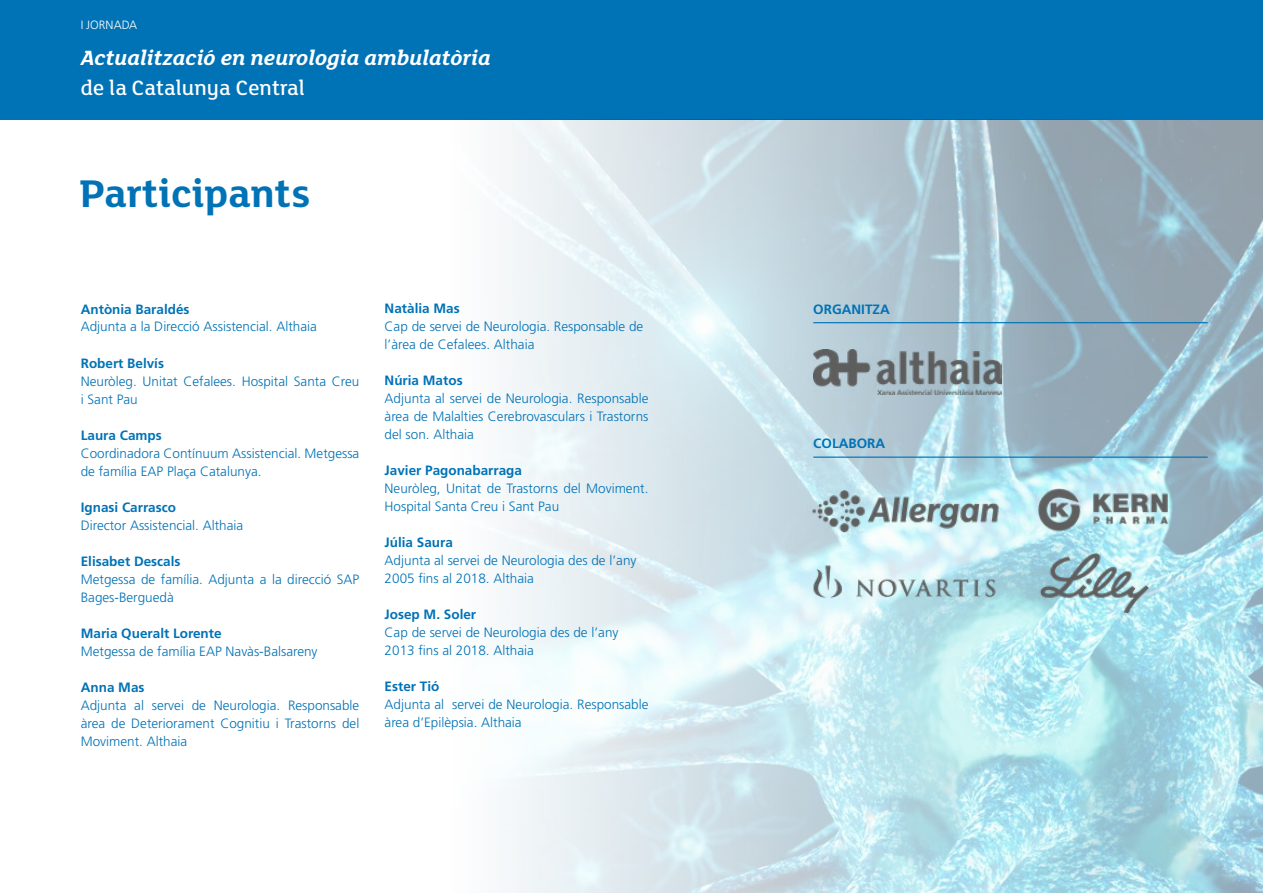
<style>
.page{position:relative;width:1263px;height:893px;background:#fff}
.page>*{position:absolute;margin:0;border:0;box-sizing:border-box;transform-origin:0 0}
.t1{font:700 42px "FS Lola";color:#0072b6}
.t2{font:italic 700 22.5px "FS Lola";color:#fff}
.t3{font:500 22.5px "FS Lola";color:#fff}
.t4{font:300 13.5px/18px "Frutiger LT Std";color:#0072b6}
.t5{font:700 13.5px "Frutiger LT Std";color:#0072b6}
.t6{font:300 12px "Frutiger LT Std";color:#fff}
</style>
<div class="page">
<img style="left:191px;top:119px;width:1072px;height:774px">
<div style="left:0;top:0;width:1262px;height:119px;background:#0072b6"></div>
<hr style="left:813px;top:457px;width:395px;height:1px;background:#0072b6">
<hr style="left:813px;top:322px;width:395px;height:1px;background:#0072b6">
<img style="left:1012px;top:463px;width:195px;height:97px">
<img style="left:807px;top:558px;width:195px;height:52px">
<img style="left:1030px;top:542px;width:131px;height:82px">
<img style="left:808px;top:489px;width:195px;height:44px">
<img style="left:813px;top:350px;width:189px;height:44px">
<p class="t6" style="left:81px;top:18px;width:58px">I JORNADA</p>
<h2 class="t2" style="left:81px;top:42px;width:411px">Actualització en neurologia ambulatòria</h2>
<h2 class="t3" style="left:81px;top:73px;width:226px">de la Catalunya Central</h2>
<h1 class="t1" style="left:80px;top:164px;width:232px">Participants</h1>
<p class="t5" style="left:81px;top:301px;width:110px">Antònia Baraldés</p>
<p class="t4" style="left:81px;top:318px;width:238px">Adjunta a la Direcció Assistencial. Althaia</p>
<p class="t5" style="left:81px;top:355px;width:85px">Robert Belvís</p>
<p class="t4" style="left:81px;top:372px;width:280px">Neuròleg. Unitat Cefalees. Hospital Santa Creu i Sant Pau</p>
<p class="t5" style="left:81px;top:427px;width:83px">Laura Camps</p>
<p class="t4" style="left:81px;top:444px;width:280px">Coordinadora Contínuum Assistencial. Metgessa de família EAP Plaça Catalunya.</p>
<p class="t5" style="left:81px;top:499px;width:97px">Ignasi Carrasco</p>
<p class="t4" style="left:81px;top:516px;width:164px">Director Assistencial. Althaia</p>
<p class="t5" style="left:81px;top:553px;width:101px">Elisabet Descals</p>
<p class="t4" style="left:81px;top:570px;width:280px">Metgessa de família. Adjunta a la direcció SAP<br>Bages-Berguedà</p>
<p class="t5" style="left:81px;top:625px;width:142px">Maria Queralt Lorente</p>
<p class="t4" style="left:81px;top:642px;width:238px">Metgessa de família EAP Navàs-Balsareny</p>
<p class="t5" style="left:81px;top:679px;width:65px">Anna Mas</p>
<p class="t4" style="left:81px;top:696px;width:280px;text-align:justify">Adjunta al servei de Neurologia. Responsable àrea de Deteriorament Cognitiu i Trastorns del Moviment. Althaia</p>
<p class="t5" style="left:385px;top:301px;width:77px">Natàlia Mas</p>
<p class="t4" style="left:385px;top:318px;width:260px">Cap de servei de Neurologia. Responsable de l’àrea de Cefalees. Althaia</p>
<p class="t5" style="left:385px;top:373px;width:80px">Núria Matos</p>
<p class="t4" style="left:385px;top:390px;width:265px;text-align:justify">Adjunta al servei de Neurologia. Responsable àrea de Malalties Cerebrovasculars i Trastorns del son. Althaia</p>
<p class="t5" style="left:385px;top:463px;width:139px">Javier Pagonabarraga</p>
<p class="t4" style="left:385px;top:480px;width:265px">Neuròleg, Unitat de Trastorns del Moviment.<br>Hospital Santa Creu i Sant Pau</p>
<p class="t5" style="left:385px;top:535px;width:70px">Júlia Saura</p>
<p class="t4" style="left:385px;top:552px;width:253px">Adjunta al servei de Neurologia des de l’any<br>2005 fins al 2018. Althaia</p>
<p class="t5" style="left:385px;top:607px;width:93px">Josep M. Soler</p>
<p class="t4" style="left:385px;top:624px;width:235px">Cap de servei de Neurologia des de l’any<br>2013 fins al 2018. Althaia</p>
<p class="t5" style="left:385px;top:679px;width:56px">Ester Tió</p>
<p class="t4" style="left:385px;top:696px;width:265px">Adjunta al servei de Neurologia. Responsable àrea d’Epilèpsia. Althaia</p>
<p class="t5" style="left:813px;top:302px;width:78px">ORGANITZA</p>
<p class="t5" style="left:813px;top:435px;width:73px">COLABORA</p>
</div>
